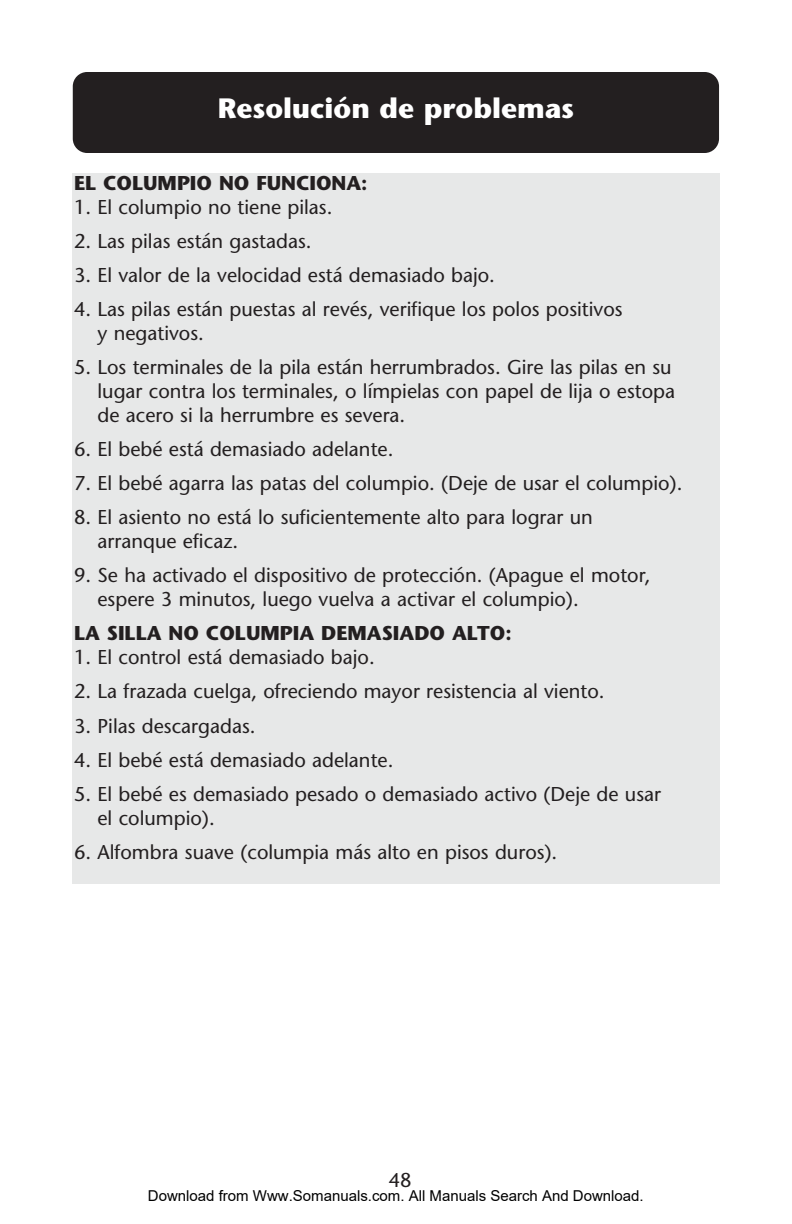
<style>
.page{position:relative;width:792px;height:1224px;background:#fff}
.page>*{position:absolute;margin:0;border:0;box-sizing:border-box;transform-origin:0 0}
.t1{font:700 28px "Stone Sans";color:#fff}
.t2{font:20px/24px "Stone Sans";color:#231f20}
.t3{font:700 20px "Stone Sans";color:#231f20}
.t4{font:15px "Arial";color:#000}
</style>
<div class="page">
<div style="left:73px;top:72px;width:646px;height:81px;background:#231f20;border-radius:14px"></div>
<div style="left:72px;top:173px;width:648px;height:711px;background:#e7e8e8"></div>
<h1 class="t1" style="left:218px;top:98px;width:358px">Resolución de problemas</h1>
<p class="t3" style="left:74px;top:175px;width:295px">EL COLUMPIO NO FUNCIONA:</p>
<p class="t2" style="left:74px;top:197px;width:260px">1. El columpio no tiene pilas.</p>
<p class="t2" style="left:74px;top:231px;width:239px">2. Las pilas están gastadas.</p>
<p class="t2" style="left:74px;top:265px;width:422px">3. El valor de la velocidad está demasiado bajo.</p>
<p class="t2" style="left:98px;top:299px;width:527px;text-indent:-24px">4. Las pilas están puestas al revés, verifique los polos positivos y negativos.</p>
<p class="t2" style="left:98px;top:357px;width:579px;text-indent:-24px">5. Los terminales de la pila están herrumbrados. Gire las pilas en su lugar contra los terminales, o límpielas con papel de lija o estopa de acero si la herrumbre es severa.</p>
<p class="t2" style="left:74px;top:439px;width:321px">6. El bebé está demasiado adelante.</p>
<p class="t2" style="left:74px;top:473px;width:610px">7. El bebé agarra las patas del columpio. (Deje de usar el columpio).</p>
<p class="t2" style="left:98px;top:507px;width:497px;text-indent:-24px">8. El asiento no está lo suficientemente alto para lograr un arranque eficaz.</p>
<p class="t2" style="left:98px;top:565px;width:554px;text-indent:-24px">9. Se ha activado el dispositivo de protección. (Apague el motor, espere 3 minutos, luego vuelva a activar el columpio).</p>
<p class="t3" style="left:74px;top:626px;width:439px">LA SILLA NO COLUMPIA DEMASIADO ALTO:</p>
<p class="t2" style="left:74px;top:648px;width:302px">1. El control está demasiado bajo.</p>
<p class="t2" style="left:74px;top:682px;width:532px">2. La frazada cuelga, ofreciendo mayor resistencia al viento.</p>
<p class="t2" style="left:74px;top:716px;width:183px">3. Pilas descargadas.</p>
<p class="t2" style="left:74px;top:750px;width:321px">4. El bebé está demasiado adelante.</p>
<p class="t2" style="left:98px;top:784px;width:565px;text-indent:-24px">5. El bebé es demasiado pesado o demasiado activo (Deje de usar el columpio).</p>
<p class="t2" style="left:74px;top:842px;width:485px">6. Alfombra suave (columpia más alto en pisos duros).</p>
<p class="t2" style="left:389px;top:1171px;width:24px">48</p>
<p class="t4" style="left:148px;top:1187px;width:497px">Download from Www.Somanuals.com. All Manuals Search And Download.</p>
</div>
